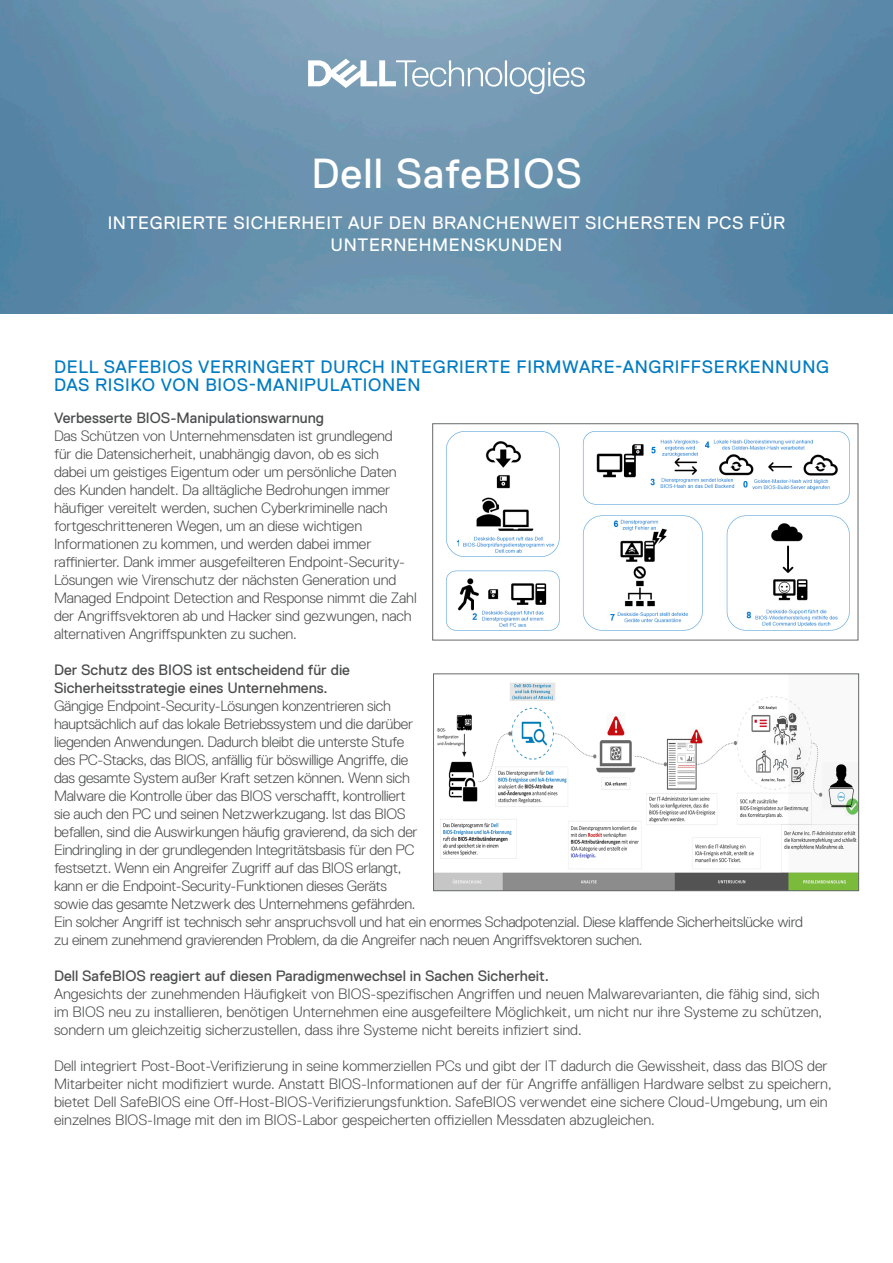
<style>
.page{position:relative;width:893px;height:1263px;background:#fff}
.page>*{position:absolute;margin:0;border:0;box-sizing:border-box;transform-origin:0 0}
.t1{font:42px "Dell Replica";letter-spacing:.025em;color:#fff}
.t2{font:18px/18px "Dell Replica";letter-spacing:.035em;color:#007bc2}
.t3{font:18px/21.6px "Dell Replica";letter-spacing:.035em;color:#fff;text-align:center}
.Body_Headline{font:300 15px/18px "Dell Replica";letter-spacing:-.01em;color:#4b4c4d}
.Body_Text{font:300 15px/18px "Dell Replica";letter-spacing:-.02em;color:#4b4c4d}
.Body_Text-2{font:300 15px/18px "Dell Replica";color:#4b4c4d}
.Body_Headline-2{font:15px/18px "Dell Replica";color:#4b4c4d}
</style>
<div class="page">
<img style="left:0;top:0;width:893px;height:314px">
<img style="left:446px;top:431px;width:404px;height:200px">
<div style="left:432px;top:423px;width:426px;height:217px;border:1px solid #666969"></div>
<img style="left:435px;top:683px;width:422px;height:206px">
<div style="left:433px;top:673px;width:426px;height:218px;border:1px solid #666969"></div>
<svg style="left:308px;top:59px;width:277px;height:35px"></svg>
<p class="t1" style="left:311px;top:151px;width:272px">Dell SafeBIOS</p>
<p class="t3" style="left:108px;top:212px;width:679px">INTEGRIERTE SICHERHEIT AUF DEN BRANCHENWEIT SICHERSTEN PCS FÜR<br>UNTERNEHMENSKUNDEN</p>
<p class="t2" style="left:54px;top:358px;width:776px">DELL SAFEBIOS VERRINGERT DURCH INTEGRIERTE FIRMWARE-ANGRIFFSERKENNUNG<br>DAS RISIKO VON BIOS-MANIPULATIONEN</p>
<p class="Body_Headline-2" style="left:54px;top:409px;width:272px">Verbesserte BIOS-Manipulationswarnung</p>
<p class="Body_Headline" style="left:54px;top:427px;width:364px">Das Schützen von Unternehmensdaten ist grundlegend<br>für die Datensicherheit, unabhängig davon, ob es sich<br>dabei um geistiges Eigentum oder um persönliche Daten des Kunden handelt. Da alltägliche Bedrohungen immer häufiger vereitelt werden, suchen Cyberkriminelle nach fortgeschritteneren Wegen, um an diese wichtigen Informationen zu kommen, und werden dabei immer raffinierter. Dank immer ausgefeilteren Endpoint-Security-Lösungen wie Virenschutz der nächsten Generation und Managed Endpoint Detection and Response nimmt die Zahl der Angriffsvektoren ab und Hacker sind gezwungen, nach alternativen Angriffspunkten zu suchen.</p>
<p class="Body_Headline-2" style="left:54px;top:661px;width:298px">Der Schutz des BIOS ist entscheidend für die<br>Sicherheitsstrategie eines Unternehmens.</p>
<p class="Body_Text" style="left:54px;top:697px;width:750px">Gängige Endpoint-Security-Lösungen konzentrieren sich<br>hauptsächlich auf das lokale Betriebssystem und die darüber<br>liegenden Anwendungen. Dadurch bleibt die unterste Stufe<br>des PC-Stacks, das BIOS, anfällig für böswillige Angriffe, die<br>das gesamte System außer Kraft setzen können. Wenn sich<br>Malware die Kontrolle über das BIOS verschafft, kontrolliert<br>sie auch den PC und seinen Netzwerkzugang. Ist das BIOS<br>befallen, sind die Auswirkungen häufig gravierend, da sich der<br>Eindringling in der grundlegenden Integritätsbasis für den PC<br>festsetzt. Wenn ein Angreifer Zugriff auf das BIOS erlangt,<br>kann er die Endpoint-Security-Funktionen dieses Geräts<br>sowie das gesamte Netzwerk des Unternehmens gefährden.<br>Ein solcher Angriff ist technisch sehr anspruchsvoll und hat ein enormes Schadpotenzial. Diese klaffende Sicherheitslücke wird zu einem zunehmend gravierenden Problem, da die Angreifer nach neuen Angriffsvektoren suchen.</p>
<p class="Body_Headline-2" style="left:54px;top:967px;width:497px">Dell SafeBIOS reagiert auf diesen Paradigmenwechsel in Sachen Sicherheit.</p>
<p class="Body_Headline" style="left:54px;top:985px;width:770px">Angesichts der zunehmenden Häufigkeit von BIOS-spezifischen Angriffen und neuen Malwarevarianten, die fähig sind, sich im BIOS neu zu installieren, benötigen Unternehmen eine ausgefeiltere Möglichkeit, um nicht nur ihre Systeme zu schützen, sondern um gleichzeitig sicherzustellen, dass ihre Systeme nicht bereits infiziert sind.</p>
<p class="Body_Text-2" style="left:54px;top:1057px;width:779px">Dell integriert Post-Boot-Verifizierung in seine kommerziellen PCs und gibt der IT dadurch die Gewissheit, dass das BIOS der Mitarbeiter nicht modifiziert wurde. Anstatt BIOS-Informationen auf der für Angriffe anfälligen Hardware selbst zu speichern, bietet Dell SafeBIOS eine Off-Host-BIOS-Verifizierungsfunktion. SafeBIOS verwendet eine sichere Cloud-Umgebung, um ein einzelnes BIOS-Image mit den im BIOS-Labor gespeicherten offiziellen Messdaten abzugleichen.</p>
</div>
